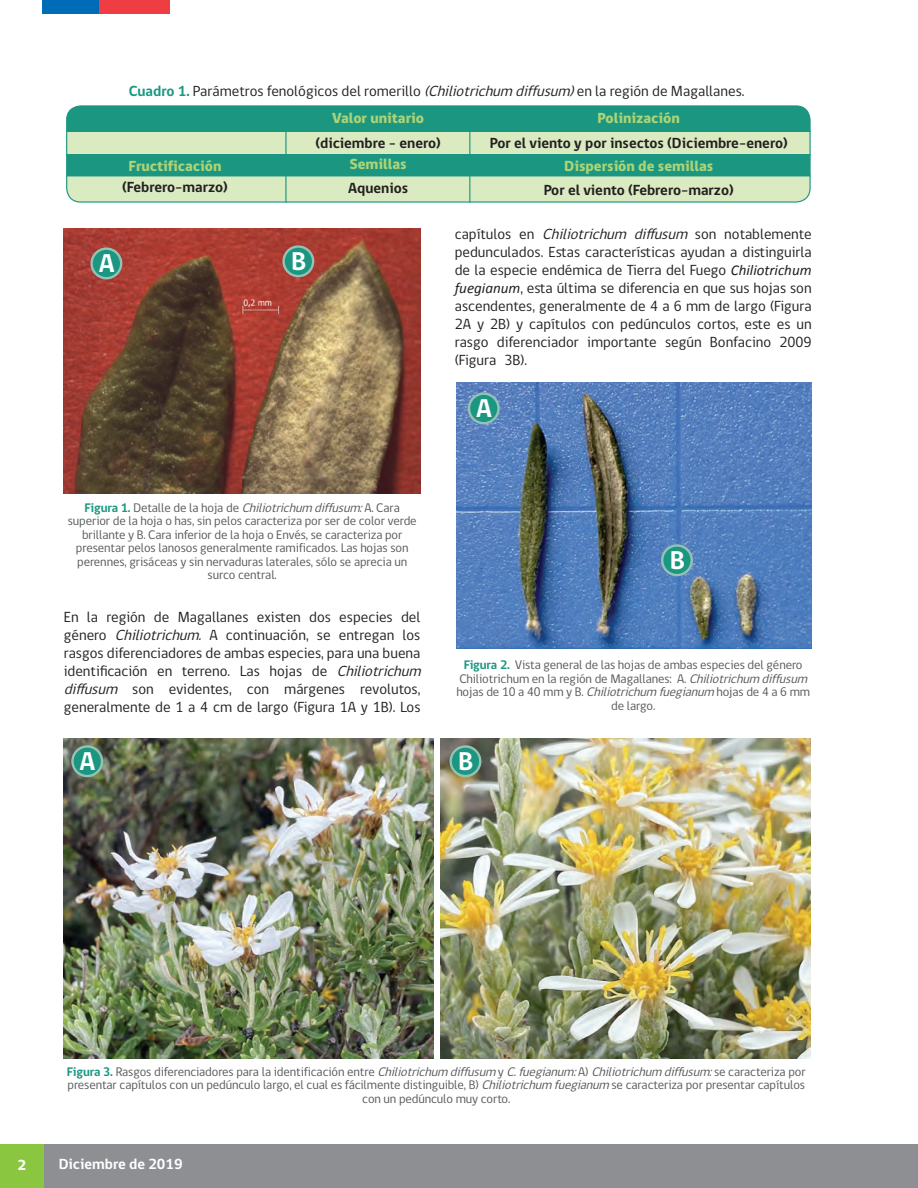
<style>
.page{position:relative;width:918px;height:1188px;background:#fff}
.page>*{position:absolute;margin:0;border:0;box-sizing:border-box;transform-origin:0 0}
.t1{font:700 26.4px "gob CL";color:#fff}
.t2{font:15px/18px "gob CL";color:#231f20}
.t3{font:700 15px "gob CL";color:#231f20}
.t4{font:800 15px "gob CL";color:#aed476}
.t5{font:700 15px "gob CL";color:#fff}
.t6{font:800 15px "gob CL";color:#fff}
.t7{font:12.75px/13.5px "gob CL";letter-spacing:-.01em;color:#57585a;text-align:center}
.s1{font-weight:700;color:#1b9781}
.s2{font-style:italic}
.s3{font-family:"Calibri";font-style:italic}
</style>
<div class="page">
<div style="left:43px;top:1144px;width:875px;height:44px;background:#8d8f92"></div>
<div style="left:0;top:1144px;width:44px;height:44px;background:#8bc640"></div>
<div style="left:43px;top:0;width:56px;height:14px;background:#006cb7"></div>
<div style="left:99px;top:0;width:71px;height:14px;background:#ee3d43"></div>
<div style="left:67px;top:106px;width:743px;height:26px;background:#1b9781"></div>
<div style="left:67px;top:132px;width:743px;height:44px;background:#daeac1"></div>
<div style="left:67px;top:154px;width:743px;height:23px;background:#1b9781"></div>
<div style="left:67px;top:177px;width:743px;height:25px;background:#daeac1"></div>
<div style="left:66px;top:105px;width:745px;height:98px;border:1px solid #1b9781;border-radius:14px"></div>
<hr style="left:285px;top:110px;width:2px;height:93px;background:#1b9781">
<hr style="left:66px;top:131px;width:745px;height:1px;background:#1b9781">
<hr style="left:66px;top:154px;width:745px;height:1px;background:#1b9781">
<hr style="left:469px;top:110px;width:1px;height:93px;background:#1b9781">
<hr style="left:66px;top:175px;width:745px;height:1px;background:#1b9781">
<img style="left:64px;top:228px;width:357px;height:266px">
<img style="left:457px;top:383px;width:355px;height:266px">
<img style="left:64px;top:739px;width:369px;height:319px">
<img style="left:441px;top:739px;width:369px;height:319px">
<div style="left:92px;top:249px;width:29px;height:29px;background:#1b9781;border-radius:50%"></div>
<div style="left:90px;top:247px;width:32px;height:32px;border:2px solid #96c1b6;border-radius:50%"></div>
<div style="left:284px;top:247px;width:29px;height:29px;background:#1b9781;border-radius:50%"></div>
<div style="left:282px;top:245px;width:32px;height:32px;border:2px solid #96c1b6;border-radius:50%"></div>
<div style="left:469px;top:394px;width:30px;height:29px;background:#1b9781;border-radius:50%"></div>
<div style="left:468px;top:392px;width:32px;height:32px;border:2px solid #96c1b6;border-radius:50%"></div>
<div style="left:662px;top:545px;width:30px;height:30px;background:#1b9781;border-radius:50%"></div>
<div style="left:661px;top:544px;width:32px;height:32px;border:2px solid #96c1b6;border-radius:50%"></div>
<div style="left:72px;top:746px;width:30px;height:30px;background:#1b9781;border-radius:50%"></div>
<div style="left:71px;top:745px;width:32px;height:32px;border:2px solid #96c1b6;border-radius:50%"></div>
<div style="left:451px;top:746px;width:29px;height:30px;background:#1b9781;border-radius:50%"></div>
<div style="left:449px;top:745px;width:32px;height:32px;border:2px solid #96c1b6;border-radius:50%"></div>
<p class="t2" style="left:129px;top:83px;width:617px"><span class="s1">Cuadro 1.</span> Parámetros fenológicos del romerillo <span class="s2">(Chiliotrichum diffusum)</span>en la región de Magallanes.</p>
<p class="t4" style="left:129px;top:155px;width:94px">Fructificación</p>
<p class="t3" style="left:122px;top:177px;width:107px">(Febrero-marzo)</p>
<p class="t4" style="left:332px;top:107px;width:93px">Valor unitario</p>
<p class="t3" style="left:315px;top:133px;width:127px">(diciembre - enero)</p>
<p class="t4" style="left:349px;top:154px;width:59px">Semillas</p>
<p class="t3" style="left:348px;top:178px;width:62px">Aquenios</p>
<p class="t4" style="left:598px;top:108px;width:84px">Polinización</p>
<p class="t3" style="left:490px;top:133px;width:299px">Por el viento y por insectos (Diciembre-enero)</p>
<p class="t4" style="left:564px;top:156px;width:151px">Dispersión de semillas</p>
<p class="t3" style="left:544px;top:180px;width:192px">Por el viento (Febrero-marzo)</p>
<h1 class="t1" style="left:99px;top:246px;width:17px">A</h1>
<h1 class="t1" style="left:291px;top:243px;width:17px">B</h1>
<p class="t2" style="left:455px;top:226px;width:358px;text-align:justify">capítulos en <span class="s2">Chiliotrichum diffusum</span> son notablemente pedunculados. Estas características ayudan a distinguirla de la especie endémica de Tierra del Fuego <span class="s3">Chiliotrichum fuegianum</span>, esta última se diferencia en que sus hojas son ascendentes, generalmente de 4 a 6 mm de largo (Figura 2A y 2B) y capítulos con pedúnculos cortos, este es un rasgo diferenciador importante según Bonfacino 2009 (Figura 3B).</p>
<h1 class="t1" style="left:476px;top:391px;width:17px">A</h1>
<p class="t7" style="left:68px;top:501px;width:350px"><span class="s1">Figura 1.</span> Detalle de la hoja de <span class="s2">Chiliotrichum diffusum:</span>A. Cara superior de la hoja o has, sin pelos caracteriza por ser de color verde brillante y B. Cara inferior de la hoja o Envés, se caracteriza por presentar pelos lanosos generalmente ramificados. Las hojas son perennes, grisáceas y sin nervaduras laterales, sólo se aprecia un surco central.</p>
<p class="t2" style="left:64px;top:608px;width:364px">En la región de Magallanes existen dos especies del género <span class="s2">Chiliotrichum.</span> A continuación, se entregan los rasgos diferenciadores de ambas especies, para una buena identificación en terreno. Las hojas de <span class="s2">Chiliotrichum diffusum</span> son evidentes, con márgenes revolutos, generalmente de 1 a 4 cm de largo (Figura 1A y 1B). Los</p>
<h1 class="t1" style="left:670px;top:542px;width:17px">B</h1>
<p class="t7" style="left:456px;top:659px;width:357px"><span class="s1">Figura 2.</span> Vista general de las hojas de ambas especies del género Chiliotrichum en la región de Magallanes: A. <span class="s2">Chiliotrichum diffusum </span>h o j a s d e 1 0 a 4 0 m m y B . <span class="s2">Chiliotrichum fuegianum</span> h o j a s d e 4 a 6 m m de largo.</p>
<h1 class="t1" style="left:80px;top:743px;width:17px">A</h1>
<h1 class="t1" style="left:458px;top:743px;width:17px">B</h1>
<p class="t7" style="left:67px;top:1065px;width:740px"><span class="s1">Figura 3.</span> Rasgos diferenciadores para la identificación entre <span class="s2">Chiliotrichum diffusum</span> y <span class="s2">C.fuegianum:</span>A) <span class="s2">Chiliotrichum diffusum:</span>se caracteriza por presentar capítulos con un pedúnculo largo, el cual es fácilmente distinguible, B) <span class="s2">Chiliotrichum fuegianum</span> se caracteriza por presentar capítulos con un pedúnculo muy corto.</p>
<p class="t6" style="left:17px;top:1154px;width:10px">2</p>
<p class="t5" style="left:59px;top:1154px;width:126px">Diciembre de 2019</p>
</div>
